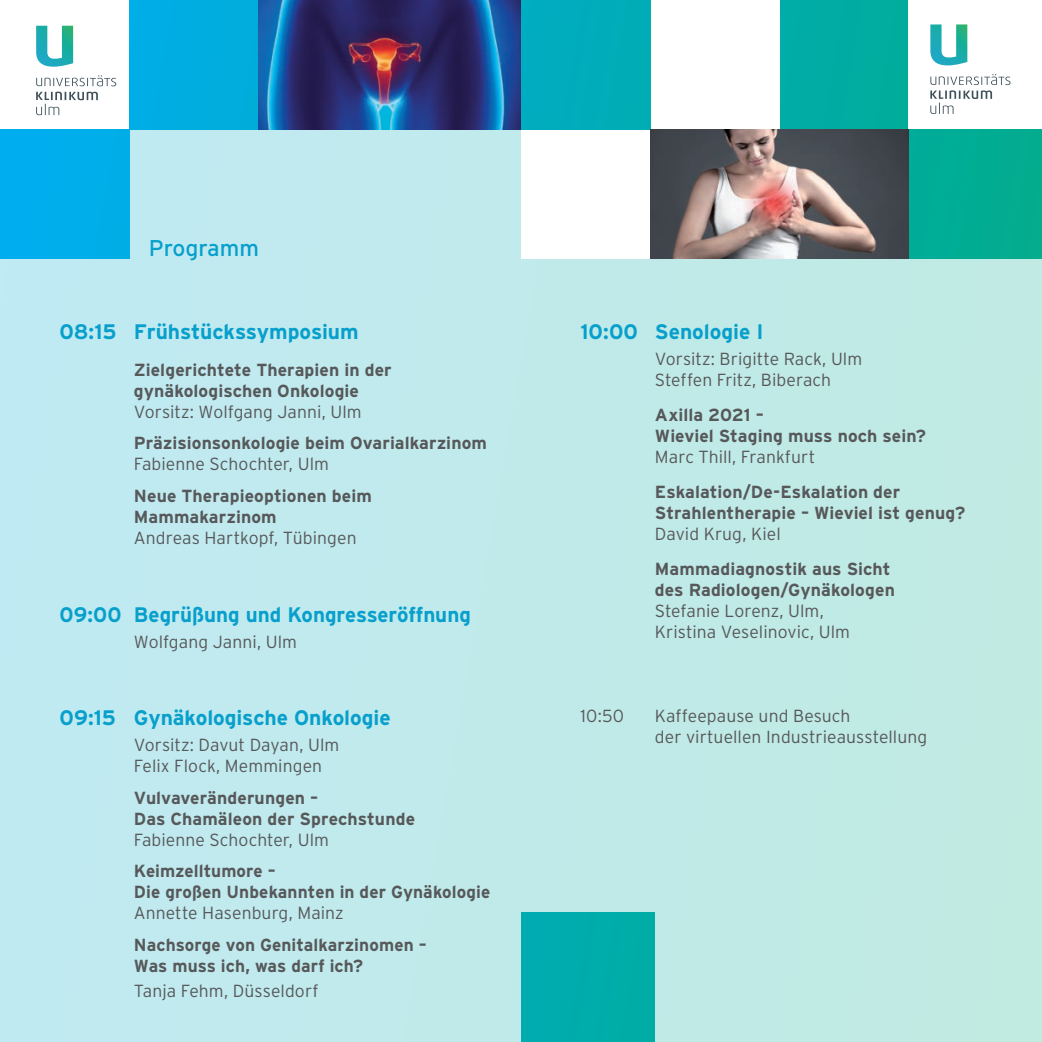
<style>
.page{position:relative;width:1042px;height:1042px;background:#c0eaea}
.page>*{position:absolute;margin:0;border:0;box-sizing:border-box;transform-origin:0 0}
.t1{font:22.75px "Interstate";color:#079fcb}
.t2{font:700 21px "Interstate";letter-spacing:-.005em;color:#079fcb}
.t3{font:700 17.5px/21px "Interstate";letter-spacing:.005em;color:#57585a}
.t4{font:300 17.5px/21px "Interstate";letter-spacing:.005em;color:#57585a}
</style>
<div class="page">
<div style="left:0;top:0;width:129px;height:129px;background:#fff"></div>
<div style="left:521px;top:129px;width:129px;height:129px;background:#fff"></div>
<svg style="left:36px;top:75px;width:80px;height:11px"></svg>
<svg style="left:36px;top:92px;width:62px;height:23px"></svg>
<svg style="left:36px;top:26px;width:37px;height:41px"></svg>
<div style="left:129px;top:0;width:129px;height:129px;background:#00ade1"></div>
<div style="left:0;top:129px;width:129px;height:129px;background:#00aeec"></div>
<div style="left:779px;top:0;width:129px;height:129px;background:#00ada1"></div>
<div style="left:650px;top:0;width:129px;height:129px;background:#fff"></div>
<div style="left:908px;top:0;width:134px;height:129px;background:#fff"></div>
<svg style="left:930px;top:74px;width:80px;height:40px"></svg>
<svg style="left:930px;top:24px;width:37px;height:41px"></svg>
<div style="left:908px;top:129px;width:134px;height:129px;background:#00ac93"></div>
<div style="left:521px;top:0;width:129px;height:129px;background:#00adbb"></div>
<img style="left:258px;top:0;width:129px;height:129px">
<svg style="left:387px;top:0;width:134px;height:129px;background:#293c7a"></svg>
<img style="left:779px;top:129px;width:129px;height:129px">
<svg style="left:650px;top:129px;width:129px;height:129px;background:#857675"></svg>
<div style="left:521px;top:913px;width:134px;height:129px;background:#00acab"></div>
<h1 class="t1" style="left:149px;top:234px;width:112px">Programm</h1>
<p class="t2" style="left:60px;top:319px;width:301px">08:15 Frühstückssymposium</p>
<p class="t3" style="left:134px;top:359px;width:259px">Zielgerichtete Therapien in der gynäkologischen Onkologie</p>
<p class="t4" style="left:134px;top:401px;width:229px">Vorsitz: Wolfgang Janni, Ulm</p>
<p class="t3" style="left:134px;top:432px;width:354px">Präzisionsonkologie beim Ovarialkarzinom</p>
<p class="t4" style="left:134px;top:453px;width:196px">Fabienne Schochter, Ulm</p>
<p class="t3" style="left:134px;top:485px;width:239px">Neue Therapieoptionen beim<br>Mammakarzinom</p>
<p class="t4" style="left:134px;top:527px;width:224px">Andreas Hartkopf, Tübingen</p>
<p class="t2" style="left:60px;top:601px;width:413px">09:00 Begrüßung und Kongresseröffnung</p>
<p class="t4" style="left:134px;top:631px;width:165px">Wolfgang Janni, Ulm</p>
<p class="t2" style="left:60px;top:705px;width:333px">09:15 Gynäkologische Onkologie</p>
<p class="t4" style="left:134px;top:734px;width:207px">Vorsitz: Davut Dayan, Ulm<br>Felix Flock, Memmingen</p>
<p class="t3" style="left:134px;top:787px;width:283px">Vulvaveränderungen –<br>Das Chamäleon der Sprechstunde</p>
<p class="t4" style="left:134px;top:829px;width:196px">Fabienne Schochter, Ulm</p>
<p class="t3" style="left:134px;top:860px;width:358px">Keimzelltumore –<br>Die großen Unbekannten in der Gynäkologie</p>
<p class="t4" style="left:134px;top:902px;width:211px">Annette Hasenburg, Mainz</p>
<p class="t3" style="left:134px;top:934px;width:294px">Nachsorge von Genitalkarzinomen –<br>Was muss ich, was darf ich?</p>
<p class="t4" style="left:134px;top:980px;width:186px">Tanja Fehm, Düsseldorf</p>
<p class="t2" style="left:580px;top:319px;width:184px">10:00 Senologie I</p>
<p class="t4" style="left:655px;top:348px;width:209px">Vorsitz: Brigitte Rack, Ulm<br>Steffen Fritz, Biberach</p>
<p class="t3" style="left:655px;top:404px;width:273px">Axilla 2021 –<br>Wieviel Staging muss noch sein?</p>
<p class="t4" style="left:655px;top:446px;width:162px">Marc Thill, Frankfurt</p>
<p class="t3" style="left:655px;top:481px;width:312px">Eskalation/De-Eskalation der<br>Strahlentherapie – Wieviel ist genug?</p>
<p class="t4" style="left:655px;top:523px;width:127px">David Krug, Kiel</p>
<p class="t3" style="left:655px;top:558px;width:241px">Mammadiagnostik aus Sicht des Radiologen/Gynäkologen</p>
<p class="t4" style="left:655px;top:600px;width:197px">Stefanie Lorenz, Ulm,<br>Kristina Veselinovic, Ulm</p>
<p class="t4" style="left:580px;top:705px;width:45px">10:50</p>
<p class="t4" style="left:655px;top:705px;width:274px">Kaffeepause und Besuch<br>der virtuellen Industrieausstellung</p>
</div>
